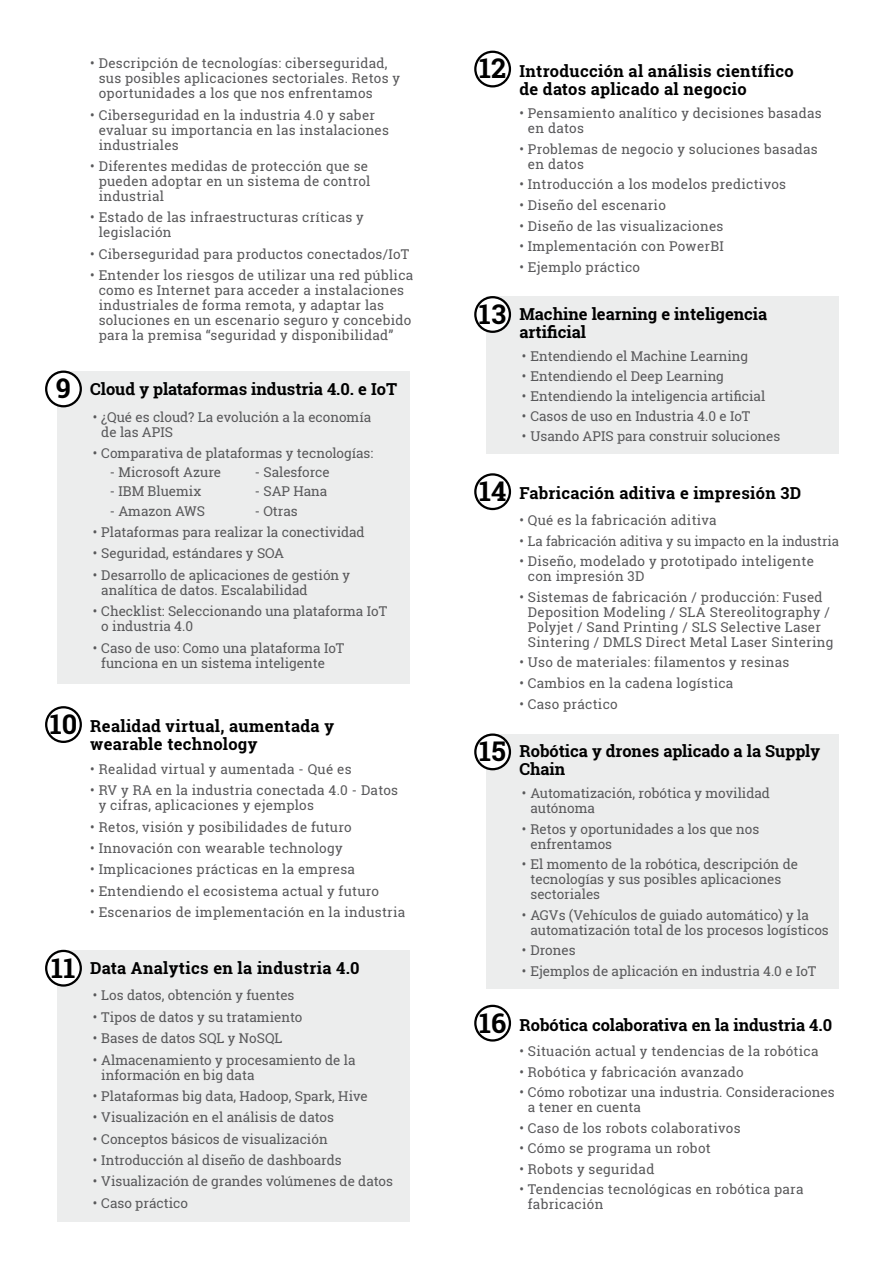
<style>
.page{position:relative;width:893px;height:1263px;background:#fff}
.page>*{position:absolute;margin:0;border:0;box-sizing:border-box;transform-origin:0 0}
.t1{font:700 27.15px "Roboto Slab";color:#000}
.t2{font:700 16.5px/18px "Roboto Slab";letter-spacing:.01em;color:#000}
.t3{font:13.5px/15px "Roboto Slab";letter-spacing:.015em;color:#58585a}
</style>
<div class="page">
<div style="left:45px;top:706px;width:37px;height:37px;border:2px solid #000;border-radius:50%"></div>
<div style="left:57px;top:371px;width:353px;height:312px;background:#eceded"></div>
<div style="left:46px;top:372px;width:35px;height:34px;background:#fff;border-radius:50%"></div>
<div style="left:45px;top:371px;width:37px;height:36px;border:2px solid #000;border-radius:50%"></div>
<div style="left:474px;top:51px;width:37px;height:36px;border:2px solid #000;border-radius:50%"></div>
<div style="left:57px;top:950px;width:353px;height:272px;background:#eceded"></div>
<div style="left:46px;top:951px;width:35px;height:34px;background:#fff;border-radius:50%"></div>
<div style="left:45px;top:950px;width:37px;height:37px;border:2px solid #000;border-radius:50%"></div>
<div style="left:474px;top:473px;width:37px;height:37px;border:2px solid #000;border-radius:50%"></div>
<div style="left:486px;top:734px;width:353px;height:254px;background:#eceded"></div>
<div style="left:475px;top:735px;width:35px;height:34px;background:#fff;border-radius:50%"></div>
<div style="left:474px;top:733px;width:37px;height:37px;border:2px solid #000;border-radius:50%"></div>
<div style="left:486px;top:296px;width:353px;height:158px;background:#eceded"></div>
<div style="left:475px;top:297px;width:35px;height:35px;background:#fff;border-radius:50%"></div>
<div style="left:474px;top:296px;width:37px;height:37px;border:2px solid #000;border-radius:50%"></div>
<div style="left:474px;top:1005px;width:37px;height:36px;border:2px solid #000;border-radius:50%"></div>
<h1 class="t1" style="left:56px;top:370px;width:17px">9</h1>
<p class="t3" style="left:99px;top:56px;width:303px;text-indent:-9px">• Descripción de tecnologías: ciberseguridad, sus posibles aplicaciones sectoriales. Retos y oportunidades a los que nos enfrentamos</p>
<p class="t3" style="left:99px;top:107px;width:292px;text-indent:-9px">• Ciberseguridad en la industria 4.0 y saber evaluar su importancia en las instalaciones industriales</p>
<p class="t3" style="left:99px;top:158px;width:273px;text-indent:-9px">• Diferentes medidas de protección que se pueden adoptar en un sistema de control industrial</p>
<p class="t3" style="left:99px;top:210px;width:267px;text-indent:-9px">• Estado de las infraestructuras críticas y legislación</p>
<p class="t3" style="left:90px;top:246px;width:321px">• Ciberseguridad para productos conectados/IoT</p>
<p class="t3" style="left:99px;top:268px;width:316px;text-indent:-9px">• Entender los riesgos de utilizar una red pública como es Internet para acceder a instalaciones industriales de forma remota, y adaptar las soluciones en un escenario seguro y concebido para la premisa “seguridad y disponibilidad”</p>
<p class="t2" style="left:90px;top:379px;width:308px">Cloud y plataformas industria 4.0. e IoT</p>
<p class="t3" style="left:101px;top:409px;width:271px;text-indent:-9px">• ¿Qué es cloud? La evolución a la economía de las APIS</p>
<p class="t3" style="left:93px;top:445px;width:282px">• Comparativa de plataformas y tecnologías:</p>
<p class="t3" style="left:110px;top:465px;width:113px">- Microsoft Azure</p>
<p class="t3" style="left:255px;top:465px;width:77px">- Salesforce</p>
<p class="t3" style="left:110px;top:484px;width:93px">- IBM Bluemix</p>
<p class="t3" style="left:255px;top:484px;width:74px">- SAP Hana</p>
<p class="t3" style="left:110px;top:503px;width:97px">- Amazon AWS</p>
<p class="t3" style="left:255px;top:503px;width:44px">- Otras</p>
<p class="t3" style="left:93px;top:524px;width:273px">• Plataformas para realizar la conectividad</p>
<p class="t3" style="left:93px;top:546px;width:193px">• Seguridad, estándares y SOA</p>
<p class="t3" style="left:101px;top:567px;width:250px;text-indent:-9px">• Desarrollo de aplicaciones de gestión y analítica de datos. Escalabilidad</p>
<p class="t3" style="left:101px;top:604px;width:287px;text-indent:-9px">• Checklist: Seleccionando una plataforma IoT o industria 4.0</p>
<p class="t3" style="left:101px;top:640px;width:245px;text-indent:-9px">• Caso de uso: Como una plataforma IoT funciona en un sistema inteligente</p>
<h1 class="t1" style="left:479px;top:50px;width:28px">12</h1>
<h1 class="t1" style="left:479px;top:295px;width:29px">13</h1>
<p class="t2" style="left:519px;top:62px;width:276px">Introducción al análisis científico de datos aplicado al negocio</p>
<p class="t3" style="left:528px;top:106px;width:295px;text-indent:-9px">• Pensamiento analítico y decisiones basadas en datos</p>
<p class="t3" style="left:528px;top:141px;width:291px;text-indent:-9px">• Problemas de negocio y soluciones basadas en datos</p>
<p class="t3" style="left:519px;top:177px;width:268px">• Introducción a los modelos predictivos</p>
<p class="t3" style="left:519px;top:197px;width:148px">• Diseño del escenario</p>
<p class="t3" style="left:519px;top:218px;width:206px">• Diseño de las visualizaciones</p>
<p class="t3" style="left:519px;top:238px;width:206px">• Implementación con PowerBI</p>
<p class="t3" style="left:519px;top:259px;width:122px">• Ejemplo práctico</p>
<p class="t2" style="left:519px;top:305px;width:249px">Machine learning e inteligencia artificial</p>
<p class="t3" style="left:522px;top:348px;width:228px">• Entendiendo el Machine Learning</p>
<p class="t3" style="left:522px;top:368px;width:203px">• Entendiendo el Deep Learning</p>
<p class="t3" style="left:522px;top:388px;width:245px">• Entendiendo la inteligencia artificial</p>
<p class="t3" style="left:522px;top:409px;width:230px">• Casos de uso en Industria 4.0 e IoT</p>
<p class="t3" style="left:522px;top:429px;width:260px">• Usando APIS para construir soluciones</p>
<h1 class="t1" style="left:479px;top:473px;width:29px">14</h1>
<p class="t2" style="left:519px;top:484px;width:283px">Fabricación aditiva e impresión 3D</p>
<p class="t3" style="left:519px;top:513px;width:199px">• Qué es la fabricación aditiva</p>
<p class="t3" style="left:519px;top:533px;width:321px">• La fabricación aditiva y su impacto en la industria</p>
<p class="t3" style="left:528px;top:554px;width:288px;text-indent:-9px">• Diseño, modelado y prototipado inteligente con impresión 3D</p>
<p class="t3" style="left:528px;top:589px;width:307px;text-indent:-9px">• Sistemas de fabricación / producción: Fused Deposition Modeling / SLA Stereolitography / Polyjet / Sand Printing / SLS Selective Laser Sintering / DMLS Direct Metal Laser Sintering</p>
<p class="t3" style="left:519px;top:655px;width:272px">• Uso de materiales: filamentos y resinas</p>
<p class="t3" style="left:519px;top:675px;width:215px">• Cambios en la cadena logística</p>
<p class="t3" style="left:519px;top:696px;width:100px">• Caso práctico</p>
<h1 class="t1" style="left:50px;top:705px;width:29px">10</h1>
<p class="t2" style="left:90px;top:717px;width:245px">Realidad virtual, aumentada y wearable technology</p>
<p class="t3" style="left:90px;top:761px;width:263px">• Realidad virtual y aumentada - Qué es</p>
<p class="t3" style="left:99px;top:783px;width:301px;text-indent:-9px">• RV y RA en la industria conectada 4.0 - Datos y cifras, aplicaciones y ejemplos</p>
<p class="t3" style="left:90px;top:819px;width:263px">• Retos, visión y posibilidades de futuro</p>
<p class="t3" style="left:90px;top:840px;width:254px">• Innovación con wearable technology</p>
<p class="t3" style="left:90px;top:862px;width:266px">• Implicaciones prácticas en la empresa</p>
<p class="t3" style="left:90px;top:883px;width:290px">• Entendiendo el ecosistema actual y futuro</p>
<p class="t3" style="left:90px;top:905px;width:317px">• Escenarios de implementación en la industria</p>
<h1 class="t1" style="left:51px;top:949px;width:26px">11</h1>
<p class="t2" style="left:90px;top:958px;width:271px">Data Analytics en la industria 4.0</p>
<p class="t3" style="left:93px;top:988px;width:203px">• Los datos, obtención y fuentes</p>
<p class="t3" style="left:93px;top:1009px;width:211px">• Tipos de datos y su tratamiento</p>
<p class="t3" style="left:93px;top:1030px;width:191px">• Bases de datos SQL y NoSQL</p>
<p class="t3" style="left:101px;top:1052px;width:256px;text-indent:-9px">• Almacenamiento y procesamiento de la información en big data</p>
<p class="t3" style="left:93px;top:1088px;width:276px">• Plataformas big data, Hadoop, Spark, Hive</p>
<p class="t3" style="left:93px;top:1110px;width:243px">• Visualización en el análisis de datos</p>
<p class="t3" style="left:93px;top:1131px;width:236px">• Conceptos básicos de visualización</p>
<p class="t3" style="left:93px;top:1152px;width:250px">• Introducción al diseño de dashboards</p>
<p class="t3" style="left:93px;top:1174px;width:302px">• Visualización de grandes volúmenes de datos</p>
<p class="t3" style="left:93px;top:1195px;width:97px">• Caso práctico</p>
<h1 class="t1" style="left:479px;top:733px;width:28px">15</h1>
<h1 class="t1" style="left:479px;top:1004px;width:29px">16</h1>
<p class="t2" style="left:519px;top:742px;width:302px">Robótica y drones aplicado a la Supply<br>Chain</p>
<p class="t3" style="left:530px;top:786px;width:241px;text-indent:-9px">• Automatización, robótica y movilidad autónoma</p>
<p class="t3" style="left:530px;top:821px;width:230px;text-indent:-9px">• Retos y oportunidades a los que nos enfrentamos</p>
<p class="t3" style="left:530px;top:857px;width:269px;text-indent:-9px">• El momento de la robótica, descripción de tecnologías y sus posibles aplicaciones sectoriales</p>
<p class="t3" style="left:530px;top:907px;width:300px;text-indent:-9px">• AGVs (Vehículos de guiado automático) y la automatización total de los procesos logísticos</p>
<p class="t3" style="left:522px;top:943px;width:55px">• Drones</p>
<p class="t3" style="left:522px;top:963px;width:296px">• Ejemplos de aplicación en industria 4.0 e IoT</p>
<p class="t2" style="left:519px;top:1016px;width:314px">Robótica colaborativa en la industria 4.0</p>
<p class="t3" style="left:519px;top:1044px;width:301px">• Situación actual y tendencias de la robótica</p>
<p class="t3" style="left:519px;top:1064px;width:226px">• Robótica y fabricación avanzado</p>
<p class="t3" style="left:528px;top:1085px;width:308px;text-indent:-9px">• Cómo robotizar una industria. Consideraciones a tener en cuenta</p>
<p class="t3" style="left:519px;top:1120px;width:223px">• Caso de los robots colaborativos</p>
<p class="t3" style="left:519px;top:1141px;width:193px">• Cómo se programa un robot</p>
<p class="t3" style="left:519px;top:1161px;width:137px">• Robots y seguridad</p>
<p class="t3" style="left:528px;top:1182px;width:277px;text-indent:-9px">• Tendencias tecnológicas en robótica para fabricación</p>
</div>
